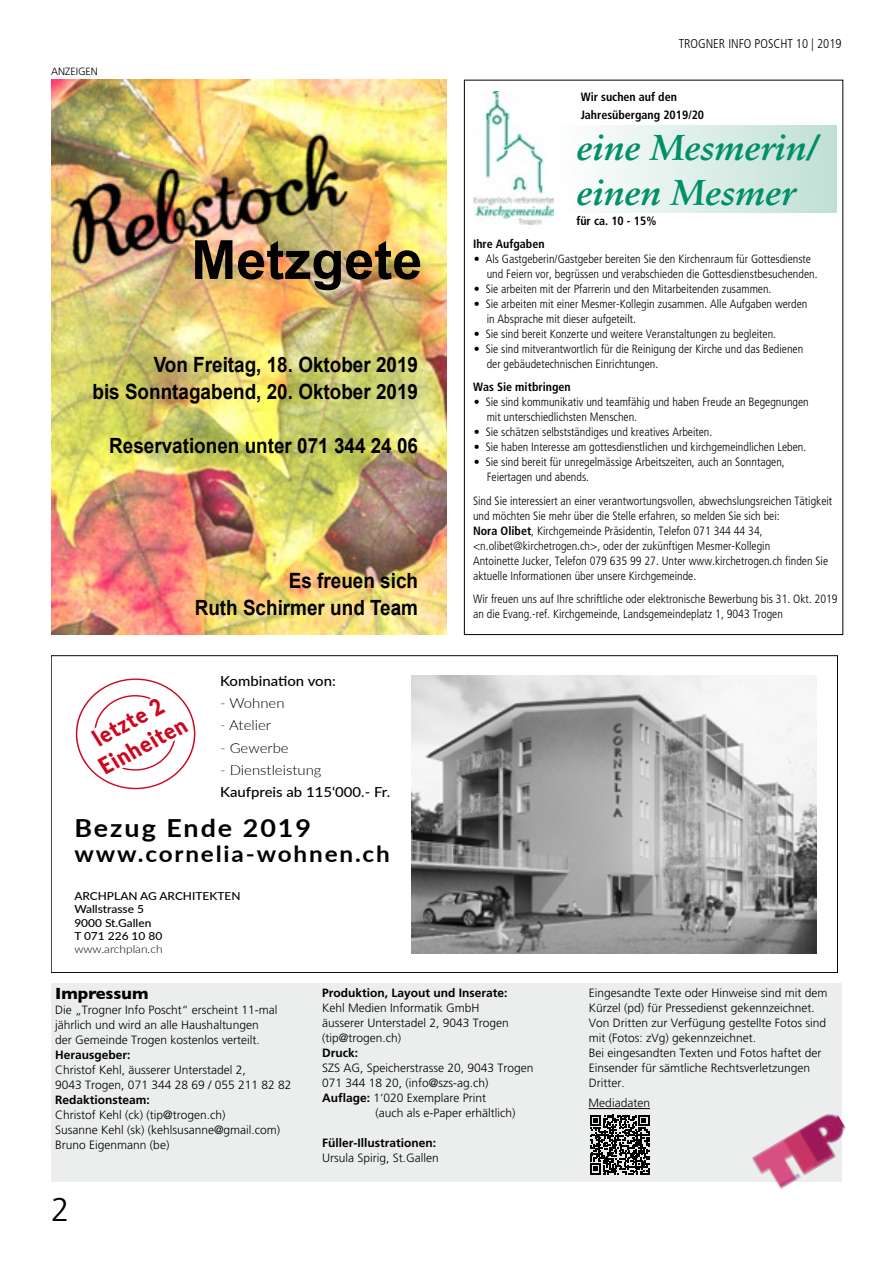
<style>
.page{position:relative;width:893px;height:1263px;background:#fff}
.page>*{position:absolute;margin:0;border:0;box-sizing:border-box;transform-origin:0 0}
.t1{font:700 54px "Arial";color:#000}
.t2{font:italic 700 36px/45px "Sabon LT Std";color:#008f67}
.t3{font:300 33px "Frutiger";color:#000}
.t4{font:700 24.9px "Lato";letter-spacing:.075em;color:#000;scale:1.08 1}
.t5{font:900 23.1px/27.8px "Lato";color:#cd071e;text-align:center;scale:.89 1}
.t6{font:700 22.5px "Lato";letter-spacing:.075em;color:#000;scale:1.08 1}
.t7{font:700 21px/27px "Arial";color:#000;text-align:right;scale:.9 1}
.t8{font:700 16.5px "Gill Sans";color:#000}
.t9{font:500 13.8px "Lato";color:#000;scale:1.08 1}
.t10{font:300 13.8px "Lato";color:#000;scale:1.08 1}
.t11{font:300 condensed 12.75px "Frutiger";color:#000}
.t12{font:300 condensed 12px/15px "Frutiger";color:#000}
.t13{font:300 12px/15px "Frutiger";color:#000}
.t14{font:700 12px "Frutiger";color:#000}
.t15{font:700 condensed 12px/18px "Frutiger";color:#000}
.t16{font:500 11.1px/13.2px "Lato";color:#000;scale:1.08 1}
.t17{font:300 11.1px "Lato";color:#000;scale:1.08 1}
.t18{font:300 10.5px "Frutiger";color:#000}
.s1{font-weight:700}
</style>
<div class="page">
<div style="left:51px;top:983px;width:791px;height:199px;background:#eceded"></div>
<svg style="left:590px;top:1115px;width:59px;height:60px"></svg>
<hr style="left:589px;top:1108px;width:61px;height:1px;background:#000">
<img style="left:752px;top:1113px;width:94px;height:76px">
<div style="left:559px;top:125px;width:278px;height:87px;background:linear-gradient(to right,#fefefe,#c0e0d5)"></div>
<img style="left:473px;top:91px;width:80px;height:134px">
<img style="left:51px;top:79px;width:395px;height:556px">
<img style="left:57px;top:109px;width:305px;height:170px">
<svg style="left:80px;top:690px;width:111px;height:87px"></svg>
<img style="left:412px;top:675px;width:404px;height:278px">
<p class="t18" style="left:51px;top:65px;width:48px">ANZEIGEN</p>
<h1 class="t1" style="left:191px;top:224px;width:233px">Metzgete</h1>
<h3 class="t7" style="left:92px;top:351px;width:363px">Von Freitag, 18. Oktober 2019<br>bis Sonntagabend, 20. Oktober 2019</h3>
<h3 class="t7" style="left:109px;top:432px;width:345px">Reservationen unter 071 344 24 06</h3>
<h3 class="t7" style="left:195px;top:567px;width:250px">Es freuen sich<br>Ruth Schirmer und Team</h3>
<p class="t9" style="left:220px;top:671px;width:109px">Kombination von:</p>
<p class="t10" style="left:220px;top:694px;width:61px">- Wohnen</p>
<p class="t10" style="left:220px;top:716px;width:49px">- Atelier</p>
<p class="t10" style="left:220px;top:738px;width:65px">- Gewerbe</p>
<p class="t10" style="left:220px;top:760px;width:95px">- Dienstleistung</p>
<p class="t9" style="left:220px;top:782px;width:159px">Kaufpreis ab 115‘000.- Fr.</p>
<h3 class="t4" style="left:74px;top:809px;width:221px">Bezug Ende 2019</h3>
<h3 class="t6" style="left:74px;top:838px;width:294px">www.cornelia-wohnen.ch</h3>
<p class="t16" style="left:74px;top:889px;width:155px">ARCHPLAN AG ARCHITEKTEN<br>Wallstrasse 5<br>9000 St.Gallen<br>T 071 226 10 80</p>
<p class="t17" style="left:74px;top:941px;width:83px">www.archplan.ch</p>
<h3 class="t5" style="left:81px;top:730px;width:109px;rotate:-28deg">letzte 2<br>Einheiten</h3>
<p class="t11" style="left:679px;top:36px;width:164px">TROGNER INFO POSCHT 10 | 2019</p>
<p class="t15" style="left:581px;top:88px;width:125px">Wir suchen auf den<br>Jahresübergang 2019/20</p>
<h2 class="t2" style="left:576px;top:125px;width:243px">eine Mesmerin/ einen Mesmer</h2>
<p class="t15" style="left:576px;top:212px;width:81px">für ca. 10 - 15%</p>
<p class="t15" style="left:473px;top:235px;width:73px">Ihre Aufgaben</p>
<p class="t12" style="left:487px;top:251px;width:332px;text-indent:-13px">• Als Gastgeberin/Gastgeber bereiten Sie den Kirchenraum für Gottesdienste und Feiern vor, begrüssen und verabschieden die Gottesdienstbesuchenden.</p>
<p class="t12" style="left:474px;top:281px;width:299px">• Sie arbeiten mit der Pfarrerin und den Mitarbeitenden zusammen.</p>
<p class="t12" style="left:487px;top:296px;width:322px;text-indent:-13px">• Sie arbeiten mit einer Mesmer-Kollegin zusammen. Alle Aufgaben werden in Absprache mit dieser aufgeteilt.</p>
<p class="t12" style="left:474px;top:326px;width:304px">• Sie sind bereit Konzerte und weitere Veranstaltungen zu begleiten.</p>
<p class="t12" style="left:487px;top:341px;width:318px;text-indent:-13px">• Sie sind mitverantwortlich für die Reinigung der Kirche und das Bedienen der gebäudetechnischen Einrichtungen.</p>
<p class="t15" style="left:473px;top:378px;width:99px">Was Sie mitbringen</p>
<p class="t12" style="left:487px;top:395px;width:324px;text-indent:-13px">• Sie sind kommunikativ und teamfähig und haben Freude an Begegnungen mit unterschiedlichsten Menschen.</p>
<p class="t12" style="left:474px;top:425px;width:240px">• Sie schätzen selbstständiges und kreatives Arbeiten.</p>
<p class="t12" style="left:474px;top:440px;width:334px">• Sie haben Interesse am gottesdienstlichen und kirchgemeindlichen Leben.</p>
<p class="t12" style="left:487px;top:455px;width:300px;text-indent:-13px">• Sie sind bereit für unregelmässige Arbeitszeiten, auch an Sonntagen,<br>Feiertagen und abends.</p>
<p class="t12" style="left:473px;top:493px;width:361px">Sind Sie interessiert an einer verantwortungsvollen, abwechslungsreichen Tätigkeit und möchten Sie mehr über die Stelle erfahren, so melden Sie sich bei:<br><span class="s1">Nora Olibet</span>, Kirchgemeinde Präsidentin, Telefon 071 344 44 34, &lt;n.olibet@kirchetrogen.ch&gt;, oder der zukünftigen Mesmer-Kollegin<br>Antoinette Jucker, Telefon 079 635 99 27. Unter www.kirchetrogen.ch finden Sie aktuelle Informationen über unsere Kirchgemeinde.</p>
<p class="t12" style="left:473px;top:592px;width:366px">Wir freuen uns auf Ihre schriftliche oder elektronische Bewerbung bis 31. Okt. 2019 an die Evang.-ref. Kirchgemeinde, Landsgemeindeplatz 1, 9043 Trogen</p>
<h3 class="t8" style="left:55px;top:980px;width:95px">Impressum</h3>
<p class="t13" style="left:55px;top:1002px;width:224px">Die „Trogner Info Poscht“ erscheint 11-mal jährlich und wird an alle Haushaltungen der Gemeinde Trogen kostenlos verteilt.</p>
<p class="t14" style="left:55px;top:1047px;width:77px">Herausgeber:</p>
<p class="t13" style="left:55px;top:1062px;width:238px">Christof Kehl, äusserer Unterstadel 2,<br>9043 Trogen, 071 344 28 69 / 055 211 82 82</p>
<p class="t14" style="left:55px;top:1092px;width:96px">Redaktionsteam:</p>
<p class="t13" style="left:55px;top:1107px;width:226px">Christof Kehl (ck) (tip@trogen.ch)<br>Susanne Kehl (sk) (kehlsusanne@gmail.com)<br>Bruno Eigenmann (be)</p>
<h3 class="t3" style="left:51px;top:1191px;width:20px">2</h3>
<p class="t14" style="left:322px;top:985px;width:187px">Produktion, Layout und Inserate:</p>
<p class="t13" style="left:322px;top:1000px;width:188px">Kehl Medien Informatik GmbH äusserer Unterstadel 2, 9043 Trogen (tip@trogen.ch)</p>
<p class="t14" style="left:322px;top:1045px;width:37px">Druck:</p>
<p class="t13" style="left:322px;top:1060px;width:213px">SZS AG, Speicherstrasse 20, 9043 Trogen</p>
<p class="t13" style="left:322px;top:1075px;width:168px">071 344 18 20, (info@szs-ag.ch)</p>
<p class="t13" style="left:322px;top:1090px;width:166px"><span class="s1">Auflage:</span> 1‘020 Exemplare Print</p>
<p class="t13" style="left:375px;top:1105px;width:142px">(auch als e-Paper erhältlich)</p>
<p class="t14" style="left:322px;top:1135px;width:116px">Füller-Illustrationen:</p>
<p class="t13" style="left:322px;top:1150px;width:118px">Ursula Spirig, St.Gallen</p>
<p class="t13" style="left:589px;top:985px;width:240px">Eingesandte Texte oder Hinweise sind mit dem Kürzel (pd) für Pressedienst gekennzeichnet.<br>Von Dritten zur Verfügung gestellte Fotos sind mit (Fotos: zVg) gekennzeichnet.<br>Bei eingesandten Texten und Fotos haftet der Einsender für sämtliche Rechtsverletzungen Dritter.</p>
<p class="t13" style="left:589px;top:1096px;width:63px">Mediadaten</p>
</div>
